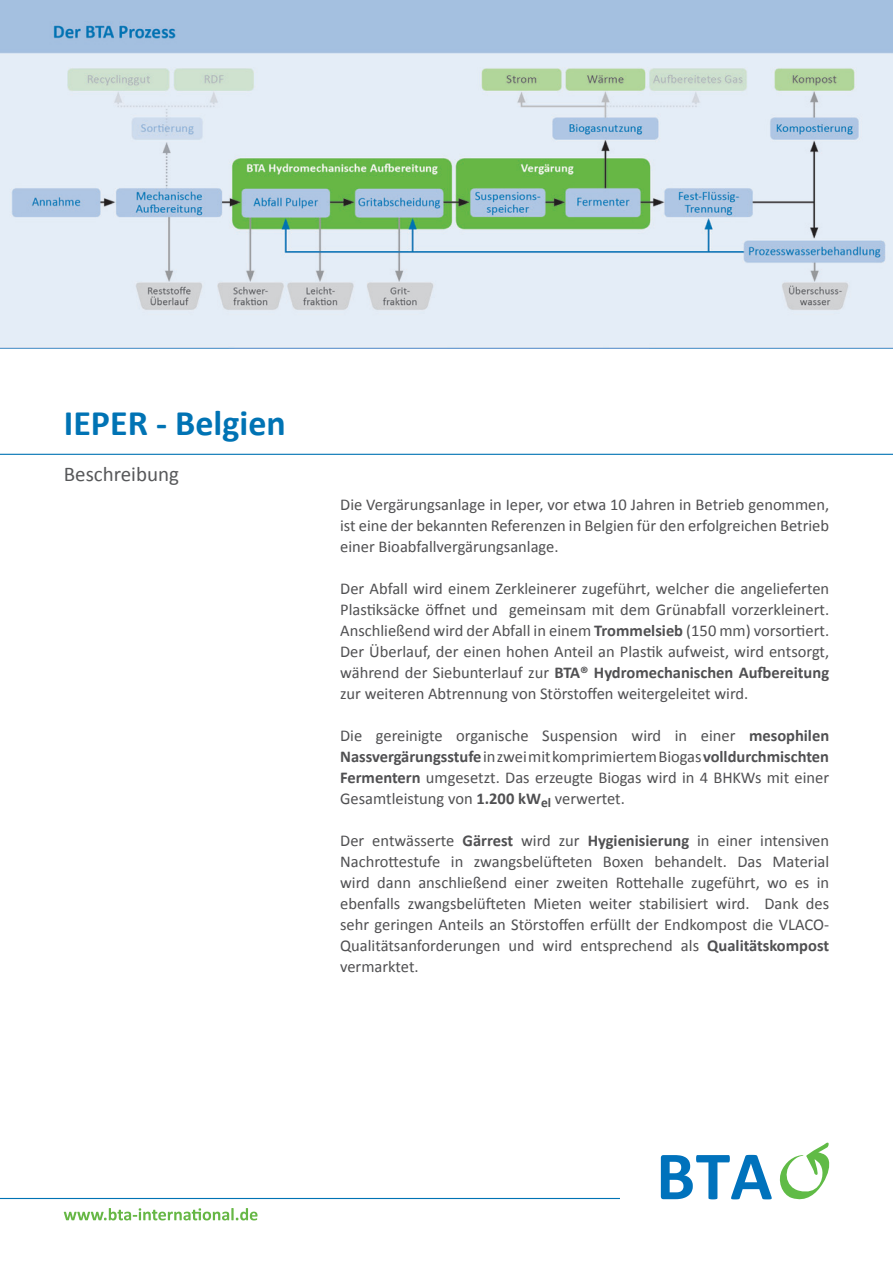
<style>
.page{position:relative;width:893px;height:1263px;background:#fff}
.page>*{position:absolute;margin:0;border:0;box-sizing:border-box;transform-origin:0 0}
.t1{font:700 36px "Calibri";color:#0073b4}
.t2{font:21px "Calibri";color:#57585a}
.t3{font:16.5px/21px "Calibri";color:#505052;text-align:justify}
.s1{font-weight:700}
</style>
<div class="page">
<img style="left:0;top:0;width:893px;height:349px">
<svg style="left:64px;top:1208px;width:193px;height:12px"></svg>
<hr style="left:0;top:454px;width:893px;height:1px;background:#0073b4">
<svg style="left:0;top:1199px;width:556px;height:1px"></svg>
<hr style="left:0;top:1198px;width:620px;height:1px;background:#0073b4">
<svg style="left:556px;top:1142px;width:274px;height:58px"></svg>
<h1 class="t1" style="left:64px;top:400px;width:223px">IEPER - Belgien</h1>
<p class="t2" style="left:64px;top:461px;width:117px">Beschreibung</p>
<p class="t3" style="left:340px;top:494px;width:490px">Die Vergärungsanlage in Ieper, vor etwa 10 Jahren in Betrieb genommen, ist eine der bekannten Referenzen in Belgien für den erfolgreichen Betrieb einer Bioabfallvergärungsanlage.</p>
<p class="t3" style="left:340px;top:578px;width:491px">Der Abfall wird einem Zerkleinerer zugeführt, welcher die angelieferten Plastiksäcke öffnet und gemeinsam mit dem Grünabfall vorzerkleinert.<br>Anschließend wird der Abfall in einem <span class="s1">Trommelsieb</span> (150 mm) vorsortiert.<br>Der Überlauf, der einen hohen Anteil an Plastik aufweist, wird entsorgt, während der Siebunterlauf zur <span class="s1">BTA® Hydromechanischen Aufbereitung </span>zur weiteren Abtrennung von Störstoffen weitergeleitet wird.</p>
<p class="t3" style="left:340px;top:725px;width:490px">Die gereinigte organische Suspension wird in einer <span class="s1">mesophilen Nassvergärungsstufe</span> in zwei mit komprimiertem Biogas <span class="s1">volldurchmischten Fermentern</span> umgesetzt. Das erzeugte Biogas wird in 4 BHKWs mit einer Gesamtleistung von <span class="s1">1.200 kW</span><sub>el</sub> verwertet.</p>
<p class="t3" style="left:340px;top:830px;width:491px">Der entwässerte <span class="s1">Gärrest</span> wird zur <span class="s1">Hygienisierung</span> in einer intensiven Nachrottestufe in zwangsbelüfteten Boxen behandelt. Das Material wird dann anschließend einer zweiten Rottehalle zugeführt, wo es in ebenfalls zwangsbelüfteten Mieten weiter stabilisiert wird. Dank des sehr geringen Anteils an Störstoffen erfüllt der Endkompost die VLACO-Qualitätsanforderungen und wird entsprechend als <span class="s1">Qualitätskompost </span>vermarktet.</p>
</div>
